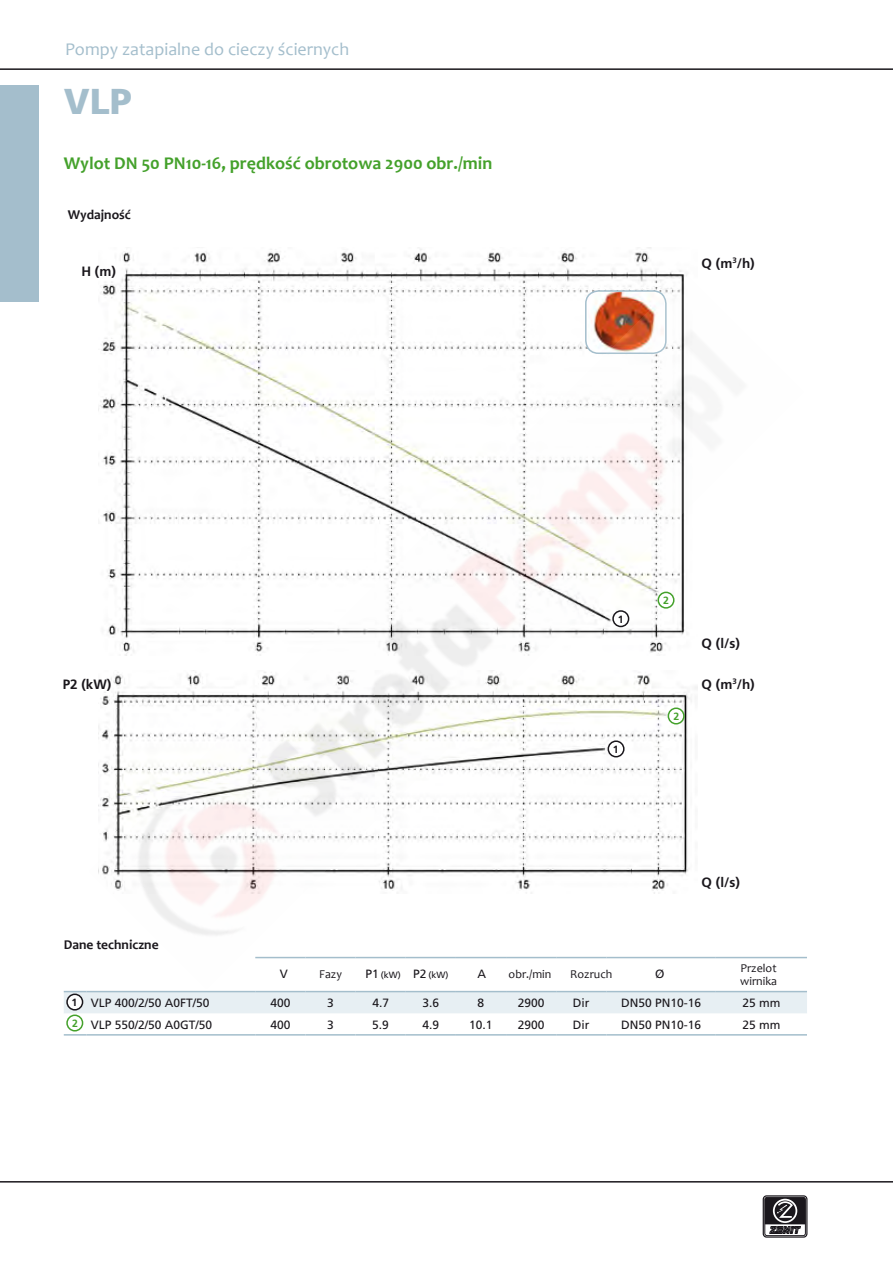
<style>
.page{position:relative;width:893px;height:1263px;background:#fff}
.page>*{position:absolute;margin:0;border:0;box-sizing:border-box;transform-origin:0 0}
.t1{font:900 36px "Frutiger";color:#a4becc}
.t2{font:700 18px "Candara";color:#44a12b}
.t3{font:18px "Candara";color:#a4becc}
.t4{font:700 13.5px "Frutiger";color:#1a171c}
.t5{font:700 13.5px "Candara";color:#1a171c}
.t6{font:12px "Frutiger";color:#1a171c}
.t7{font:12px "Candara";color:#1a171c}
.t8{font:700 10.5px "Frutiger";color:#44a12b}
.t9{font:700 10.5px "Frutiger";color:#1a171c}
.t10{font:9px "Frutiger";color:#1a171c}
.s1{font-size:12px}
</style>
<div class="page">
<div style="left:0;top:85px;width:38px;height:217px;background:#a4becc"></div>
<hr style="left:0;top:68px;width:893px;height:2px;background:#1a171c">
<hr style="left:0;top:1181px;width:893px;height:1px;background:#1a171c">
<div style="left:763px;top:1195px;width:44px;height:42px;border:1px solid #1a171c;border-radius:3px"></div>
<div style="left:765px;top:1197px;width:41px;height:39px;border:1px solid #1a171c;border-radius:2px"></div>
<svg style="left:765px;top:1197px;width:40px;height:37px"></svg>
<img style="left:122px;top:248px;width:560px;height:26px">
<hr style="left:716px;top:957px;width:91px;height:1px;background:#a4becc">
<svg style="left:64px;top:991px;width:743px;height:44px"></svg>
<hr style="left:87px;top:1034px;width:168px;height:1px;background:#a4becc">
<hr style="left:255px;top:1034px;width:50px;height:1px;background:#a4becc">
<hr style="left:305px;top:1034px;width:51px;height:1px;background:#a4becc">
<hr style="left:356px;top:1034px;width:50px;height:1px;background:#a4becc">
<hr style="left:406px;top:1034px;width:50px;height:1px;background:#a4becc">
<hr style="left:456px;top:1034px;width:50px;height:1px;background:#a4becc">
<hr style="left:506px;top:1034px;width:50px;height:1px;background:#a4becc">
<hr style="left:556px;top:1034px;width:50px;height:1px;background:#a4becc">
<hr style="left:606px;top:1034px;width:110px;height:1px;background:#a4becc">
<hr style="left:716px;top:1034px;width:91px;height:1px;background:#a4becc">
<div style="left:67px;top:1015px;width:16px;height:16px;background:#fff;border-radius:50%"></div>
<div style="left:66px;top:1014px;width:17px;height:17px;border:2px solid #44a12b;border-radius:50%"></div>
<div style="left:67px;top:994px;width:16px;height:16px;background:#fff;border-radius:50%"></div>
<div style="left:66px;top:993px;width:17px;height:17px;border:2px solid #1a171c;border-radius:50%"></div>
<svg style="left:62px;top:68px;width:153px;height:2px"></svg>
<img style="left:98px;top:274px;width:706px;height:685px">
<h2 class="t3" style="left:65px;top:38px;width:286px">Pompy zatapialne do cieczy ściernych</h2>
<p class="t1" style="left:64px;top:79px;width:70px">VLP</p>
<p class="t2" style="left:64px;top:152px;width:430px">Wylot DN 50 PN10-16, prędkość obrotowa 2900 obr./min</p>
<p class="t5" style="left:68px;top:206px;width:65px">Wydajność</p>
<p class="t4" style="left:81px;top:263px;width:36px">H (m)</p>
<p class="t4" style="left:702px;top:255px;width:55px">Q (m<sup>3</sup>/h)</p>
<p class="t4" style="left:63px;top:676px;width:50px">P2 (kW)</p>
<p class="t5" style="left:64px;top:936px;width:96px">Dane techniczne</p>
<p class="t9" style="left:618px;top:613px;width:7px">1</p>
<p class="t9" style="left:613px;top:743px;width:7px">1</p>
<p class="t8" style="left:663px;top:594px;width:7px">2</p>
<p class="t8" style="left:673px;top:710px;width:7px">2</p>
<p class="t4" style="left:702px;top:636px;width:40px">Q (l/s)</p>
<p class="t4" style="left:702px;top:676px;width:55px">Q (m<sup>3</sup>/h)</p>
<p class="t6" style="left:280px;top:967px;width:10px">V</p>
<p class="t10" style="left:365px;top:970px;width:37px"><span class="s1">P1</span> (kW)</p>
<p class="t10" style="left:413px;top:970px;width:37px"><span class="s1">P2</span> (kW)</p>
<p class="t6" style="left:477px;top:967px;width:10px">A</p>
<p class="t7" style="left:509px;top:967px;width:44px">obr./min</p>
<p class="t7" style="left:570px;top:966px;width:44px">Rozruch</p>
<p class="t6" style="left:655px;top:967px;width:11px">Ø</p>
<p class="t7" style="left:319px;top:966px;width:24px">Fazy</p>
<p class="t4" style="left:702px;top:874px;width:40px">Q (l/s)</p>
<p class="t7" style="left:740px;top:960px;width:38px">Przelot</p>
<p class="t7" style="left:740px;top:974px;width:38px">wirnika</p>
<p class="t9" style="left:72px;top:996px;width:7px">1</p>
<p class="t8" style="left:72px;top:1017px;width:7px">2</p>
<p class="t6" style="left:91px;top:996px;width:120px">VLP 400/2/50 A0FT/50</p>
<p class="t6" style="left:270px;top:996px;width:22px">400</p>
<p class="t6" style="left:327px;top:996px;width:8px">3</p>
<p class="t6" style="left:372px;top:996px;width:18px">4.7</p>
<p class="t6" style="left:422px;top:996px;width:18px">3.6</p>
<p class="t6" style="left:478px;top:996px;width:8px">8</p>
<p class="t6" style="left:518px;top:996px;width:28px">2900</p>
<p class="t6" style="left:573px;top:996px;width:18px">Dir</p>
<p class="t6" style="left:621px;top:996px;width:82px">DN50 PN10-16</p>
<p class="t6" style="left:742px;top:996px;width:40px">25 mm</p>
<p class="t6" style="left:91px;top:1017px;width:123px">VLP 550/2/50 A0GT/50</p>
<p class="t6" style="left:270px;top:1017px;width:22px">400</p>
<p class="t6" style="left:327px;top:1017px;width:8px">3</p>
<p class="t6" style="left:372px;top:1017px;width:18px">5.9</p>
<p class="t6" style="left:422px;top:1017px;width:18px">4.9</p>
<p class="t6" style="left:469px;top:1017px;width:25px">10.1</p>
<p class="t6" style="left:518px;top:1017px;width:28px">2900</p>
<p class="t6" style="left:573px;top:1017px;width:18px">Dir</p>
<p class="t6" style="left:621px;top:1017px;width:82px">DN50 PN10-16</p>
<p class="t6" style="left:742px;top:1017px;width:40px">25 mm</p>
</div>
